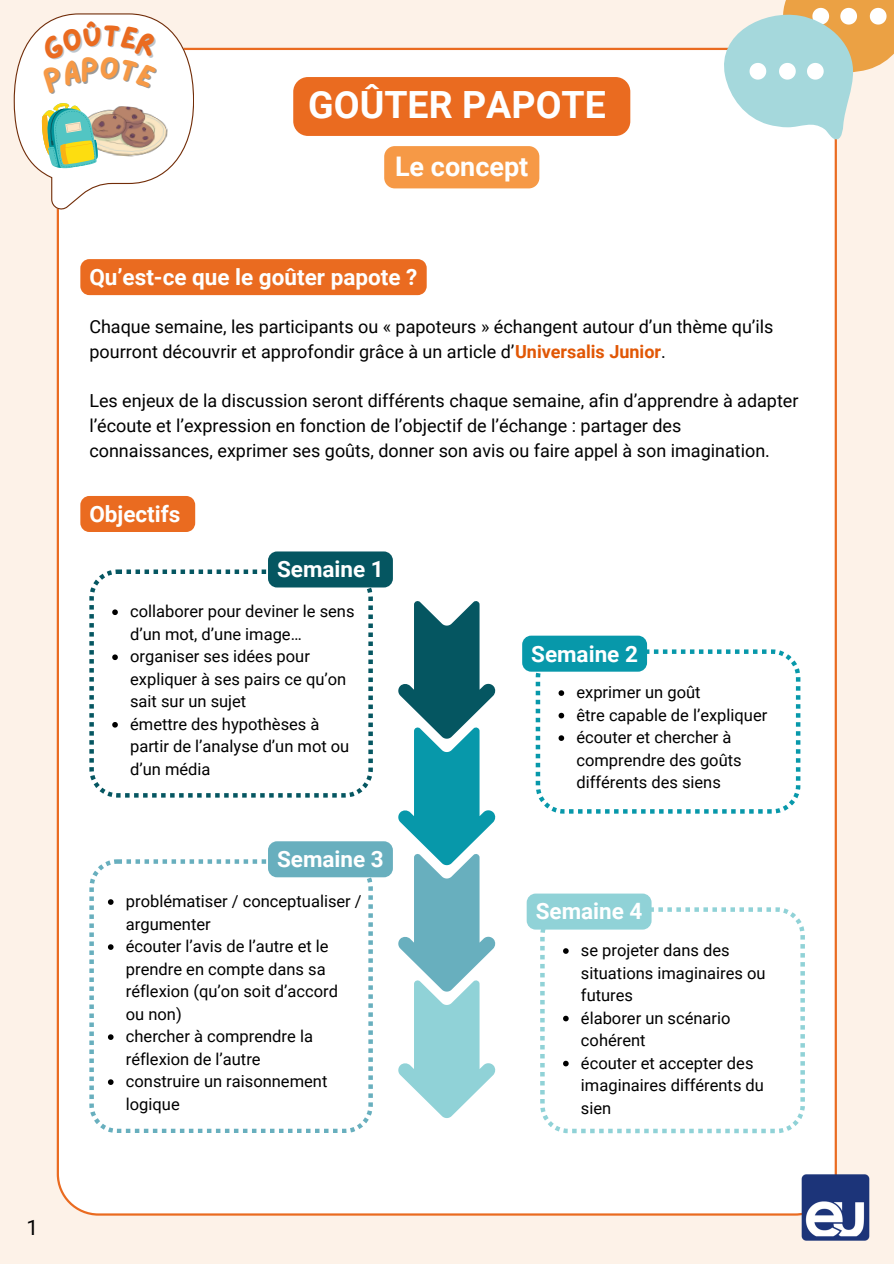
<style>
.page{position:relative;width:894px;height:1264px;background:#fff}
.page>*{position:absolute;margin:0;border:0;box-sizing:border-box;transform-origin:0 0}
.t1{font:700 37.5px "Roboto";color:#feffff}
.t2{font:700 27px "Roboto";color:#feffff}
.t3{font:700 22.5px "Roboto";color:#feffff}
.t4{font:700 22.5px "Roboto";color:#fff}
.t5{font:21px "Roboto";color:#000}
.t6{font:18px/24.8px "Roboto";color:#000}
.t7{font:16.5px/22.5px "Roboto";color:#000}
.s1{font-weight:700;color:#e15705}
</style>
<div class="page">
<div style="left:0;top:0;width:893px;height:1263px;background:#fdf2e8"></div>
<div style="left:57px;top:48px;width:779px;height:1167px;background:#fff"></div>
<img style="left:800px;top:1174px;width:70px;height:66px">
<svg style="left:716px;top:0;width:177px;height:141px"></svg>
<svg style="left:398px;top:600px;width:98px;height:518px;background:#88c0c8"></svg>
<div style="left:80px;top:259px;width:346px;height:36px;background:#ea6b20"></div>
<div style="left:80px;top:496px;width:115px;height:36px;background:#ea6b20"></div>
<div style="left:293px;top:77px;width:337px;height:59px;background:#ea6b20;border-radius:15px"></div>
<div style="left:384px;top:146px;width:155px;height:42px;background:#f69946;border-radius:11px"></div>
<div style="left:89px;top:569px;width:284px;height:228px;background:#fff"></div>
<div style="left:268px;top:551px;width:125px;height:36px;background:#055661;border-radius:9px"></div>
<svg style="left:112px;top:609px;width:6px;height:6px"></svg>
<svg style="left:112px;top:654px;width:6px;height:6px"></svg>
<svg style="left:112px;top:722px;width:6px;height:5px"></svg>
<div style="left:522px;top:635px;width:125px;height:36px;background:#0798aa;border-radius:9px"></div>
<svg style="left:535px;top:649px;width:265px;height:164px;background:#e9f5f7"></svg>
<div style="left:89px;top:859px;width:284px;height:273px;background:#fff"></div>
<div style="left:268px;top:841px;width:125px;height:36px;background:#68afbe;border-radius:9px"></div>
<svg style="left:108px;top:899px;width:5px;height:5px"></svg>
<svg style="left:108px;top:944px;width:5px;height:5px"></svg>
<svg style="left:108px;top:1034px;width:5px;height:5px"></svg>
<svg style="left:108px;top:1079px;width:5px;height:5px"></svg>
<div style="left:540px;top:907px;width:264px;height:226px;background:#fff"></div>
<div style="left:526px;top:893px;width:125px;height:36px;background:#90d2d7;border-radius:9px"></div>
<svg style="left:563px;top:948px;width:5px;height:5px"></svg>
<svg style="left:563px;top:1015px;width:5px;height:6px"></svg>
<svg style="left:563px;top:1060px;width:5px;height:6px"></svg>
<svg style="left:14px;top:13px;width:180px;height:197px;background:#edece3"></svg>
<p class="t5" style="left:26px;top:1215px;width:13px">1</p>
<p class="t1" style="left:308px;top:83px;width:299px">GOÛTER PAPOTE</p>
<p class="t2" style="left:395px;top:151px;width:135px">Le concept</p>
<p class="t3" style="left:89px;top:264px;width:329px">Qu’est-ce que le goûter papote ?</p>
<p class="t6" style="left:89px;top:315px;width:685px">Chaque semaine, les participants ou « papoteurs » échangent autour d’un thème qu’ils pourront découvrir et approfondir grâce à un article d’<span class="s1">Universalis Junior</span>.</p>
<h4 class="t6" style="left:89px;top:389px;width:710px">Les enjeux de la discussion seront différents chaque semaine, afin d’apprendre à adapter l’écoute et l’expression en fonction de l’objectif de l’échange : partager des connaissances, exprimer ses goûts, donner son avis ou faire appel à son imagination.</h4>
<p class="t3" style="left:89px;top:501px;width:93px">Objectifs</p>
<p class="t4" style="left:277px;top:556px;width:108px">Semaine 1</p>
<h4 class="t7" style="left:130px;top:600px;width:226px">collaborer pour deviner le sens d’un mot, d’une image…</h4>
<p class="t7" style="left:130px;top:645px;width:217px">organiser ses idées pour expliquer à ses pairs ce qu’on sait sur un sujet</p>
<p class="t7" style="left:130px;top:713px;width:221px">émettre des hypothèses à partir de l’analyse d’un mot ou d’un média</p>
<p class="t4" style="left:277px;top:846px;width:108px">Semaine 3</p>
<p class="t7" style="left:126px;top:890px;width:237px">problématiser / conceptualiser / argumenter</p>
<p class="t7" style="left:126px;top:935px;width:213px">écouter l’avis de l’autre et le prendre en compte dans sa réflexion (qu’on soit d’accord ou non)<br>chercher à comprendre la réflexion de l’autre construire un raisonnement logique</p>
<p class="t4" style="left:531px;top:640px;width:108px">Semaine 2</p>
<h4 class="t7" style="left:576px;top:681px;width:125px">exprimer un goût</h4>
<p class="t7" style="left:576px;top:703px;width:192px">être capable de l’expliquer</p>
<p class="t7" style="left:576px;top:726px;width:167px">écouter et chercher à comprendre des goûts différents des siens</p>
<h3 class="t4" style="left:535px;top:898px;width:108px">Semaine 4</h3>
<p class="t7" style="left:580px;top:939px;width:186px">se projeter dans des situations imaginaires ou futures<br>élaborer un scénario cohérent<br>écouter et accepter des imaginaires différents du sien</p>
</div>
